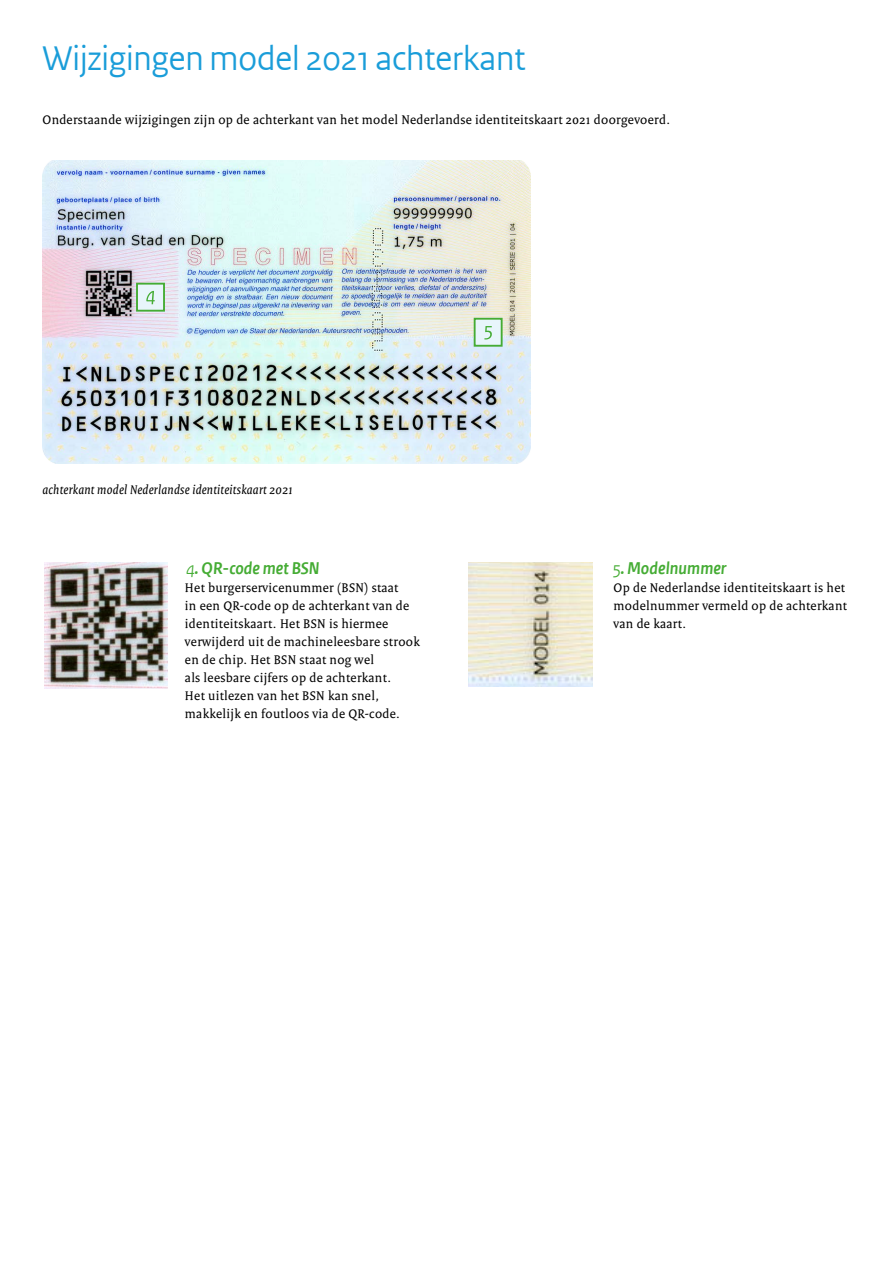
<style>
.page{position:relative;width:893px;height:1263px;background:#fff}
.page>*{position:absolute;margin:0;border:0;box-sizing:border-box;transform-origin:0 0}
.H2_RO_Kop{font:36px "Rijksoverheid Sans Heading TT";color:#1a9dd9}
.H3_RO_Alineakop_groe{font:italic 700 18px "Rijksoverheid Sans Heading TT";letter-spacing:.005em;color:#45ac34}
.P_RO_Broodtekst_Seri{font:13.5px/18px "Rijksoverheid Serif";letter-spacing:.025em;color:#000}
.P_RO_Broodtekst_Seri-2{font:italic 13.5px "Rijksoverheid Serif";letter-spacing:.025em;color:#000}
.s1{font-weight:400}
</style>
<div class="page">
<img style="left:43px;top:160px;width:487px;height:303px">
<div style="left:475px;top:319px;width:27px;height:27px;background:#e8f5fb"></div>
<svg style="left:484px;top:326px;width:8px;height:13px"></svg>
<div style="left:474px;top:318px;width:29px;height:29px;border:2px solid #45ac34"></div>
<div style="left:137px;top:284px;width:27px;height:27px;background:#e8f5fb"></div>
<svg style="left:146px;top:291px;width:9px;height:13px"></svg>
<div style="left:136px;top:283px;width:29px;height:29px;border:2px solid #45ac34"></div>
<img style="left:45px;top:562px;width:123px;height:126px">
<img style="left:468px;top:563px;width:124px;height:124px">
<h2 class="H2_RO_Kop" style="left:43px;top:38px;width:484px">Wijzigingen model 2021 achterkant</h2>
<p class="P_RO_Broodtekst_Seri" style="left:43px;top:111px;width:629px">Onderstaande wijzigingen zijn op de achterkant van het model Nederlandse identiteitskaart 2021 doorgevoerd.</p>
<p class="P_RO_Broodtekst_Seri-2" style="left:43px;top:482px;width:252px">achterkant model Nederlandse identiteitskaart 2021</p>
<h3 class="H3_RO_Alineakop_groe" style="left:187px;top:558px;width:135px"><span class="s1">4</span>. QR-code met BSN</h3>
<p class="P_RO_Broodtekst_Seri" style="left:185px;top:579px;width:236px">Het burgerservicenummer (BSN) staat<br>in een QR-code op de achterkant van de identiteitskaart. Het BSN is hiermee verwijderd uit de machineleesbare strook en de chip. Het BSN staat nog wel<br>als leesbare cijfers op de achterkant.<br>Het uitlezen van het BSN kan snel, makkelijk en foutloos via de QR-code.</p>
<h3 class="H3_RO_Alineakop_groe" style="left:613px;top:558px;width:115px"><span class="s1">5</span>. Modelnummer</h3>
<p class="P_RO_Broodtekst_Seri" style="left:614px;top:579px;width:235px">Op de Nederlandse identiteitskaart is het modelnummer vermeld op de achterkant van de kaart.</p>
</div>
